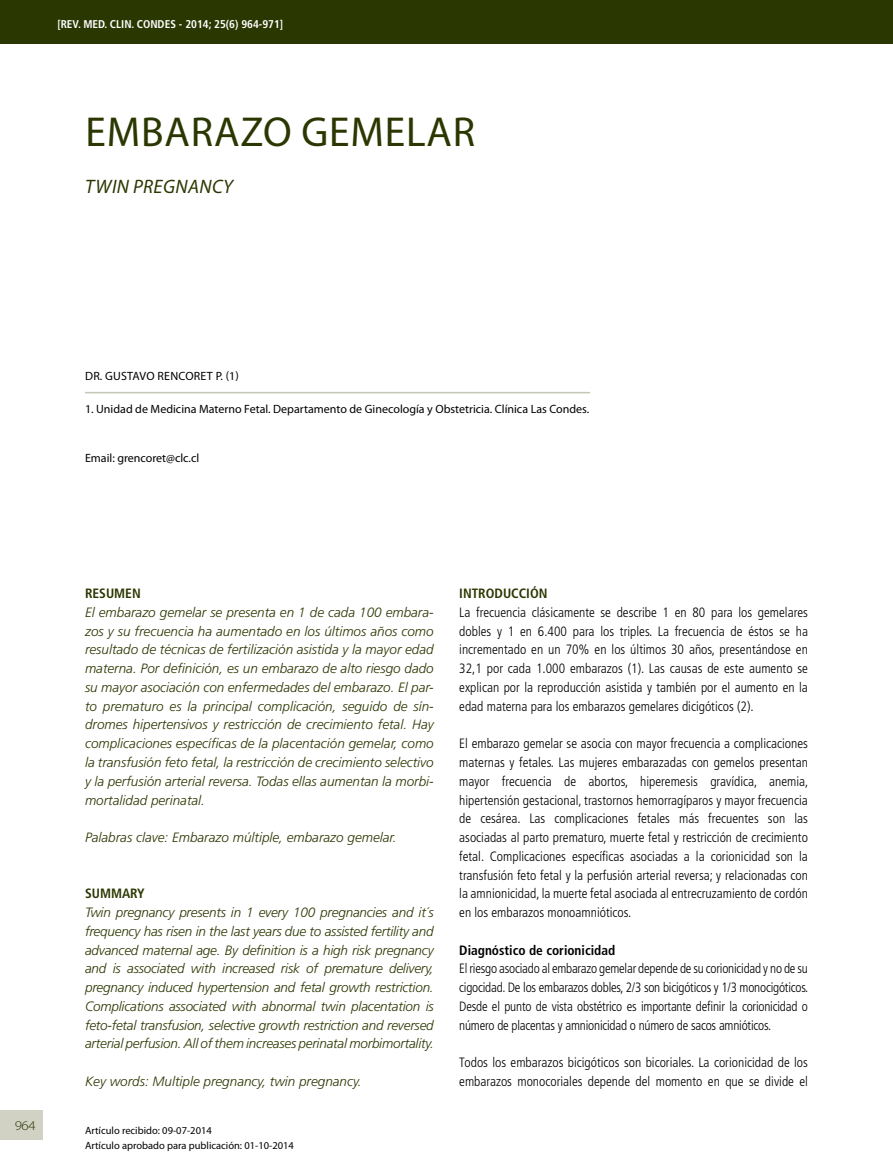
<style>
.page{position:relative;width:893px;height:1170px;background:#fff}
.page>*{position:absolute;margin:0;border:0;box-sizing:border-box;transform-origin:0 0}
.t1{font:42px "Myriad Pro";letter-spacing:.02em;color:#2b3700}
.t2{font:italic 19.5px "Myriad Pro";letter-spacing:.02em;color:#2b3700}
.t3{font:300 condensed 13.5px/18.8px "Frutiger";color:#000;text-align:justify}
.t4{font:italic 300 13.5px/18.8px "Frutiger";color:#2b3700;text-align:justify}
.t5{font:700 condensed 13.5px "Frutiger";color:#2b3700}
.t6{font:700 condensed 13.5px "Frutiger";color:#000}
.t7{font:300 13.5px "Myriad Pro";color:#2b3700;scale:1.1 1}
.t8{font:12px "Myriad Pro";color:#000}
.t9{font:12px "Myriad Pro";letter-spacing:.02em;color:#000}
.t10{font:700 condensed 11.25px "Frutiger";color:#fff}
.t11{font:10.5px/15.8px "Myriad Pro";color:#000}
</style>
<div class="page">
<div style="left:0;top:1110px;width:43px;height:30px;background:#d1d2c4"></div>
<div style="left:0;top:0;width:893px;height:44px;background:#2b3700"></div>
<hr style="left:85px;top:392px;width:505px;height:1px;background:#c5c6b4">
<p class="t10" style="left:57px;top:17px;width:227px">[REV. MED. CLIN. CONDES - 2014; 25(6) 964-971]</p>
<h1 class="t1" style="left:85px;top:106px;width:391px">Embarazo gemelar</h1>
<h2 class="t2" style="left:85px;top:175px;width:149px">TWIN PREGNANCY</h2>
<p class="t7" style="left:15px;top:1117px;width:21px">964</p>
<p class="t9" style="left:85px;top:368px;width:155px">Dr. Gustavo Rencoret P. (1)</p>
<p class="t8" style="left:85px;top:401px;width:506px">1. Unidad de Medicina Materno Fetal. Departamento de Ginecología y Obstetricia. Clínica Las Condes.</p>
<p class="t8" style="left:85px;top:451px;width:116px">Email: grencoret@clc.cl</p>
<p class="t5" style="left:85px;top:585px;width:57px">RESUMEN</p>
<p class="t4" style="left:85px;top:602px;width:350px">El embarazo gemelar se presenta en 1 de cada 100 embara&shy;zos y su frecuencia ha aumentado en los últimos años como resultado de técnicas de fertilización asistida y la mayor edad materna. Por definición, es un embarazo de alto riesgo dado su mayor asociación con enfermedades del embarazo. El par&shy;to prematuro es la principal complicación, seguido de sín&shy;dromes hipertensivos y restricción de crecimiento fetal. Hay complicaciones específicas de la placentación gemelar, como la transfusión feto fetal, la restricción de crecimiento selectivo y la perfusión arterial reversa. Todas ellas aumentan la morbi&shy;mortalidad perinatal.</p>
<p class="t4" style="left:85px;top:827px;width:313px">Palabras clave: Embarazo múltiple, embarazo gemelar.</p>
<p class="t5" style="left:85px;top:885px;width:61px">SUMMARY</p>
<p class="t4" style="left:85px;top:902px;width:350px">Twin pregnancy presents in 1 every 100 pregnancies and it´s frequency has risen in the last years due to assisted fertility and advanced maternal age. By definition is a high risk pregnancy and is associated with increased risk of premature delivery, pregnancy induced hypertension and fetal growth restriction.<br>Complications associated with abnormal twin placentation is feto-fetal transfusion, selective growth restriction and reversed arterial perfusion. All of them increases perinatal morbimortality.</p>
<p class="t4" style="left:85px;top:1071px;width:278px">Key words: Multiple pregnancy, twin pregnancy.</p>
<p class="t11" style="left:85px;top:1121px;width:210px">Artículo recibido: 09-07-2014<br>Artículo aprobado para publicación: 01-10-2014</p>
<p class="t5" style="left:459px;top:585px;width:90px">INTRODUCCIÓN</p>
<p class="t3" style="left:459px;top:603px;width:350px">La frecuencia clásicamente se describe 1 en 80 para los gemelares dobles y 1 en 6.400 para los triples. La frecuencia de éstos se ha incrementado en un 70% en los últimos 30 años, presentándose en 32,1 por cada 1.000 embarazos (1). Las causas de este aumento se explican por la reproducción asistida y también por el aumento en la edad materna para los embarazos gemelares dicigóticos (2).</p>
<p class="t3" style="left:459px;top:734px;width:351px">El embarazo gemelar se asocia con mayor frecuencia a complicaciones maternas y fetales. Las mujeres embarazadas con gemelos presentan mayor frecuencia de abortos, hiperemesis gravídica, anemia, hipertensión gestacional, trastornos hemorragíparos y mayor frecuencia de cesárea. Las complicaciones fetales más frecuentes son las asociadas al parto prematuro, muerte fetal y restricción de crecimiento fetal. Complicaciones específicas asociadas a la corionicidad son la transfusión feto fetal y la perfusión arterial reversa; y relacionadas con la amnionicidad, la muerte fetal asociada al entrecruzamiento de cordón en los embarazos monoamnióticos.</p>
<p class="t6" style="left:459px;top:941px;width:158px">Diagnóstico de corionicidad</p>
<p class="t3" style="left:459px;top:959px;width:351px">El riesgo asociado al embarazo gemelar depende de su corionicidad y no de su cigocidad. De los embarazos dobles, 2/3 son bicigóticos y 1/3 monocigóticos.<br>Desde el punto de vista obstétrico es importante definir la corionicidad o número de placentas y amnionicidad o número de sacos amnióticos.</p>
<p class="t3" style="left:459px;top:1053px;width:350px">Todos los embarazos bicigóticos son bicoriales. La corionicidad de los embarazos monocoriales depende del momento en que se divide el</p>
</div>
